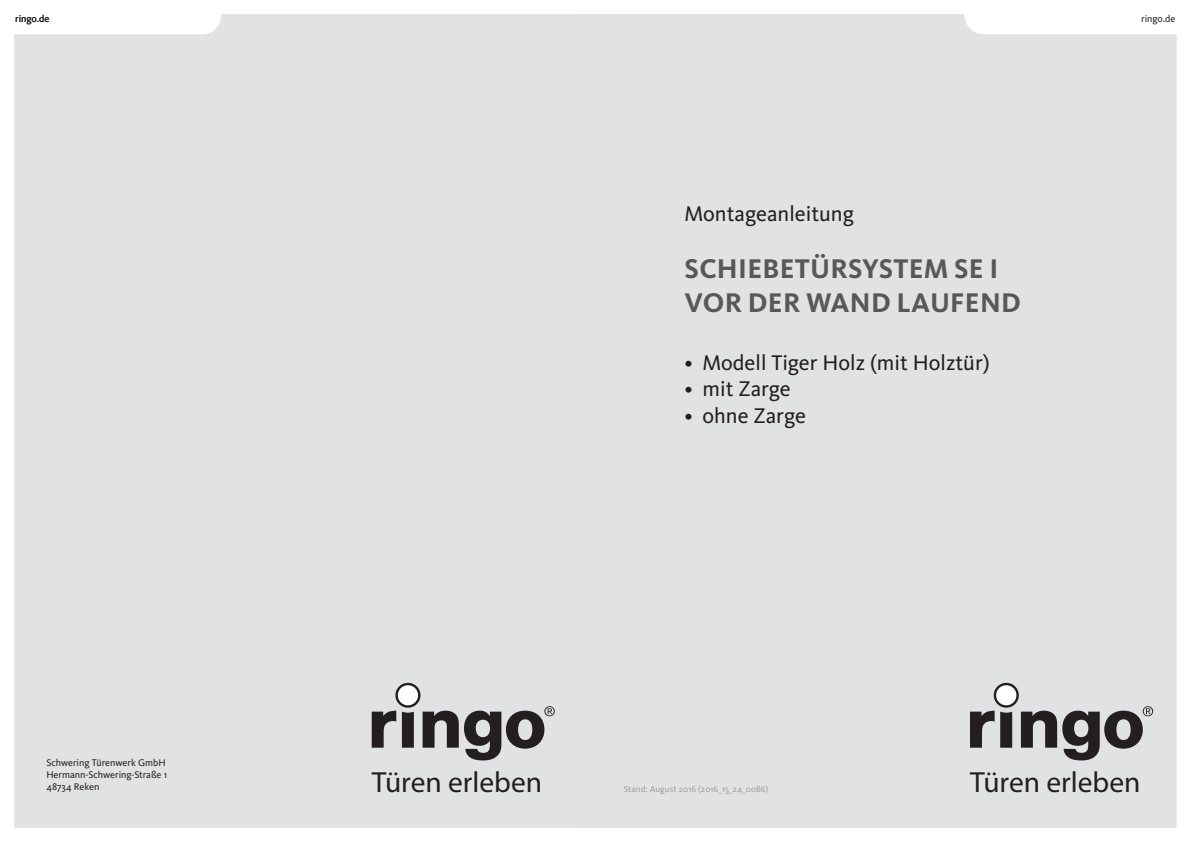
<style>
.page{position:relative;width:1191px;height:842px;background:#fff}
.page>*{position:absolute;margin:0;border:0;box-sizing:border-box;transform-origin:0 0}
.t1{font:29.2px "Trade Gothic LT Bold Two";color:#231f20}
.t2{font:700 28px/33.6px "Kievit OT";letter-spacing:.01em;color:#57585a}
.t3{font:22px "Kievit OT";color:#231f20}
.t4{font:10px/12px "Kievit OT";color:#231f20}
.t5{font:9px "Kievit OT";letter-spacing:.005em;color:#9d9fa2}
</style>
<div class="page">
<div style="left:14px;top:14px;width:566px;height:814px;background:#e1e2e4"></div>
<div style="left:580px;top:14px;width:596px;height:814px;background:#e1e2e4"></div>
<div style="left:396px;top:684px;width:23px;height:22px;background:#fff;border-radius:50%"></div>
<div style="left:395px;top:683px;width:25px;height:25px;border:2px solid #231f20;border-radius:50%"></div>
<svg style="left:422px;top:706px;width:135px;height:98px;background:#b2b1b3"></svg>
<svg style="left:372px;top:710px;width:24px;height:81px;background:#abaaac"></svg>
<svg style="left:402px;top:712px;width:12px;height:36px"></svg>
<svg style="left:995px;top:684px;width:22px;height:22px"></svg>
<div style="left:993px;top:683px;width:25px;height:25px;border:2px solid #231f20;border-radius:50%"></div>
<svg style="left:1021px;top:706px;width:132px;height:54px;background:#8b898b"></svg>
<svg style="left:970px;top:710px;width:24px;height:38px"></svg>
<svg style="left:1000px;top:712px;width:12px;height:36px"></svg>
<p class="t4" style="left:15px;top:13px;width:36px">ringo.de</p>
<p class="t4" style="left:46px;top:757px;width:122px">Schwering Türenwerk GmbH<br>Hermann-Schwering-Straße 1<br>48734 Reken</p>
<h3 class="t3" style="left:684px;top:201px;width:171px">Montageanleitung</h3>
<h2 class="t2" style="left:684px;top:252px;width:338px">SCHIEBETÜRSYSTEM SE I<br>VOR DER WAND LAUFEND</h2>
<h3 class="t3" style="left:684px;top:350px;width:307px">• Modell Tiger Holz (mit Holztür)</h3>
<h3 class="t3" style="left:684px;top:376px;width:108px">• mit Zarge</h3>
<h3 class="t3" style="left:684px;top:403px;width:123px">• ohne Zarge</h3>
<p class="t4" style="left:1141px;top:13px;width:36px">ringo.de</p>
<h1 class="t1" style="left:372px;top:764px;width:172px">Türen erleben</h1>
<p class="t5" style="left:624px;top:784px;width:146px">Stand: August 2016 (2016_15_24_0086)</p>
<h1 class="t1" style="left:970px;top:764px;width:172px">Türen erleben</h1>
</div>
